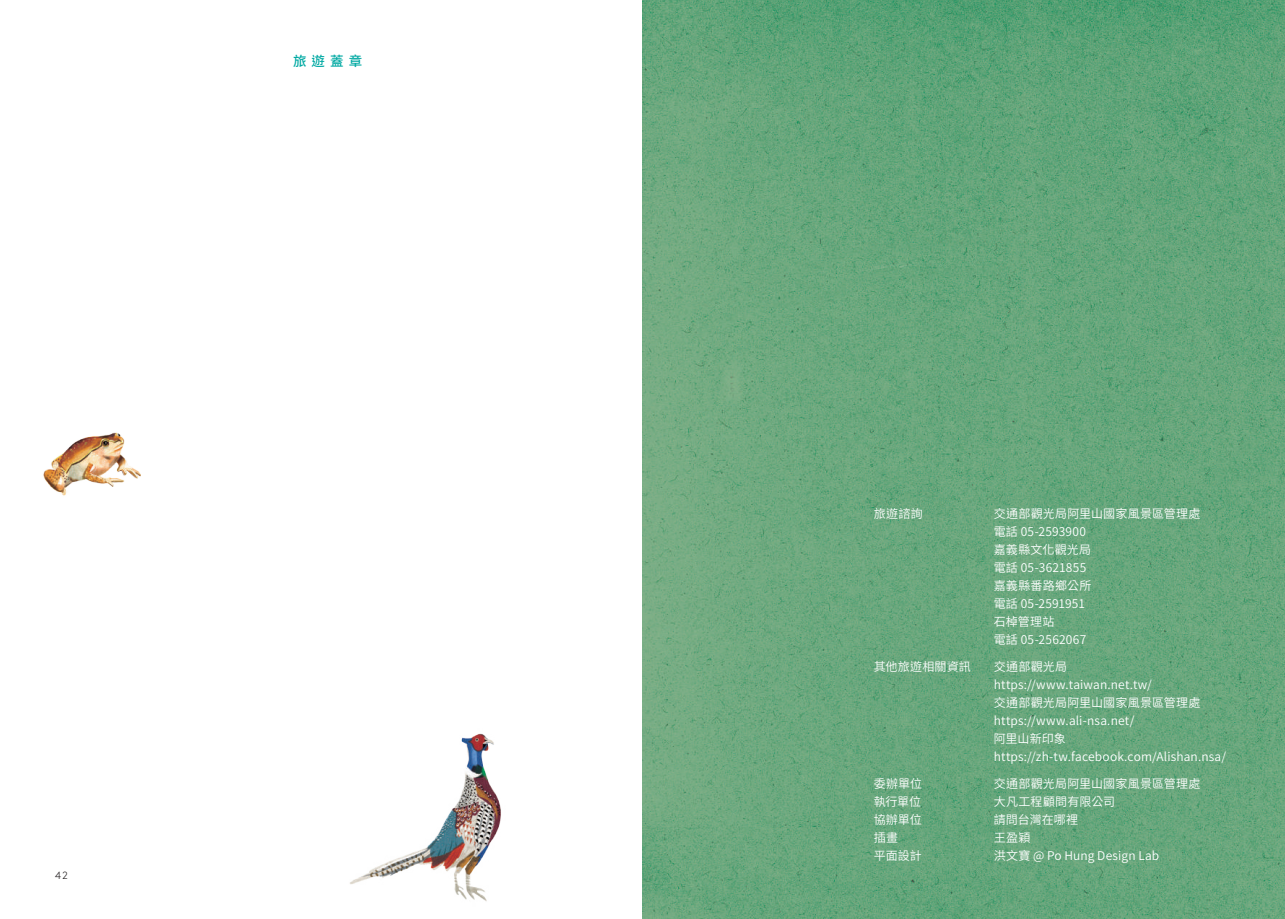
<style>
.page{position:relative;width:1285px;height:919px;background:#fff}
.page>*{position:absolute;margin:0;border:0;box-sizing:border-box;transform-origin:0 0}
.t1{font:500 13.5px "Noto Sans CJ Ktc";color:#00a9a3}
.t2{font:600 12px/18px "Noto Sans CJ Ktc";letter-spacing:.015em;color:#fff}
.t3{font:300 10.5px "Brown";color:#231f20}
</style>
<div class="page">
<img style="left:642px;top:0;width:642px;height:918px">
<img style="left:350px;top:733px;width:151px;height:168px">
<img style="left:43px;top:432px;width:97px;height:64px">
<p class="t1" style="left:293px;top:53px;width:71px">旅遊蓋章</p>
<p class="t3" style="left:55px;top:867px;width:14px">42</p>
<p class="t2" style="left:873px;top:505px;width:51px">旅遊諮詢</p>
<p class="t2" style="left:993px;top:505px;width:208px">交通部觀光局阿里山國家風景區管理處電話 05-2593900<br>嘉義縣文化觀光局<br>電話 05-3621855<br>嘉義縣番路鄉公所<br>電話 05-2591951<br>石棹管理站<br>電話 05-2562067</p>
<p class="t2" style="left:873px;top:658px;width:99px">其他旅遊相關資訊</p>
<p class="t2" style="left:993px;top:658px;width:234px">交通部觀光局https://www.taiwan.net.tw/<br>交通部觀光局阿里山國家風景區管理處https://www.ali-nsa.net/<br>阿里山新印象https://zh-tw.facebook.com/Alishan.nsa/</p>
<p class="t2" style="left:873px;top:775px;width:50px">委辦單位</p>
<p class="t2" style="left:993px;top:775px;width:208px">交通部觀光局阿里山國家風景區管理處</p>
<p class="t2" style="left:873px;top:793px;width:49px">執行單位</p>
<p class="t2" style="left:993px;top:793px;width:123px">大凡工程顧問有限公司</p>
<p class="t2" style="left:873px;top:811px;width:50px">協辦單位</p>
<p class="t2" style="left:993px;top:811px;width:86px">請問台灣在哪裡</p>
<p class="t2" style="left:873px;top:829px;width:26px">插畫</p>
<p class="t2" style="left:993px;top:829px;width:38px">王盈穎</p>
<p class="t2" style="left:873px;top:847px;width:50px">平面設計</p>
<p class="t2" style="left:993px;top:847px;width:167px">洪文寶 @ Po Hung Design Lab</p>
</div>
